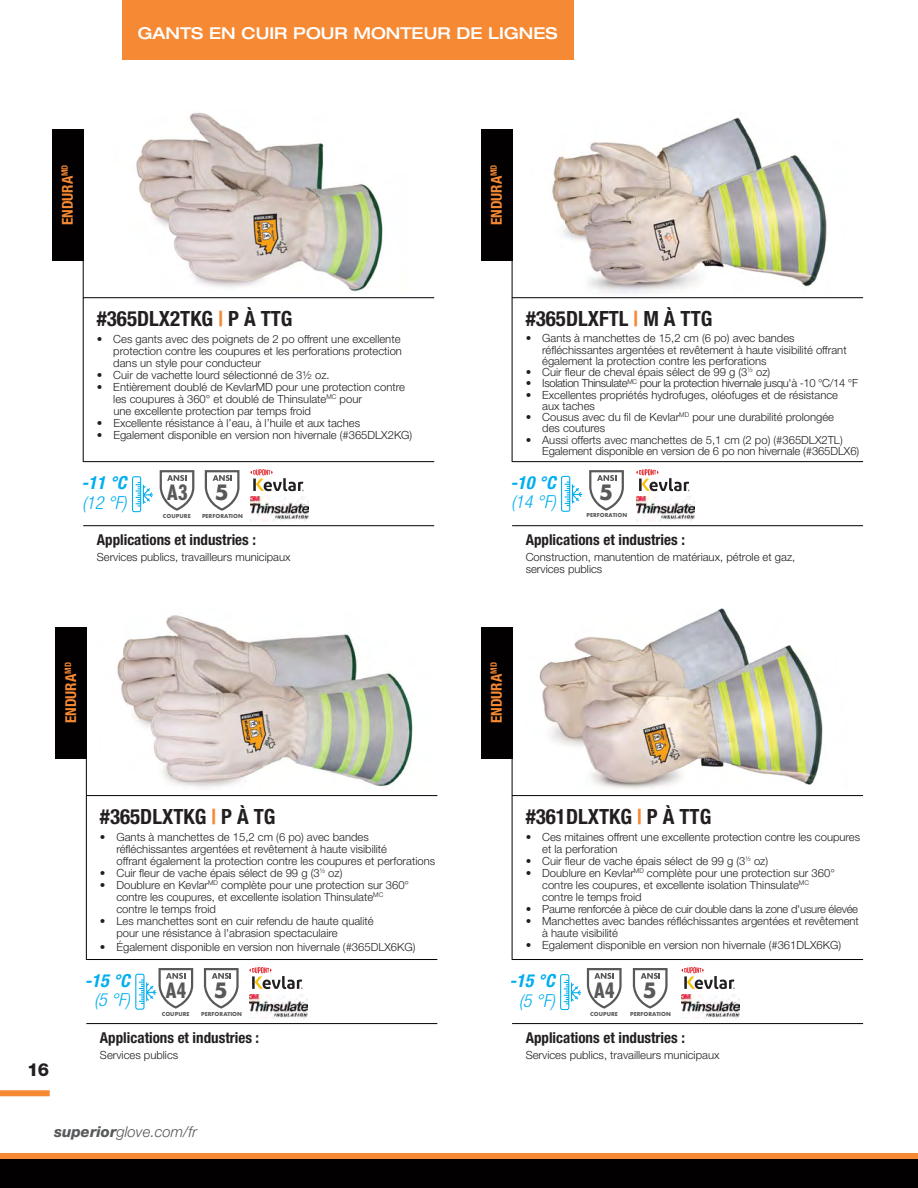
<style>
.page{position:relative;width:918px;height:1188px;background:#fff}
.page>*{position:absolute;margin:0;border:0;box-sizing:border-box;transform-origin:0 0}
.t1{font:700 23.25px "Futura PT Cond";color:#58595b}
.t2{font:700 23.25px "Futura PT";color:#58595b}
.t3{font:700 condensed 21px "Helvetica Neue LT Std";color:#231f20}
.t4{font:italic 300 condensed 18px/19.5px "Helvetica Neue LT Std";color:#00aeef}
.t5{font:italic 700 condensed 18px/19.5px "Helvetica Neue LT Std";color:#00aeef;text-align:center}
.t6{font:800 18px "Helvetica Neue LT Std";color:#231f20}
.t7{font:500 expanded 16.35px "Helvetica Neue LT Std";color:#fff}
.t8{font:700 condensed 15px "Helvetica Neue LT Std";color:#231f20}
.t9{font:700 condensed 15px "Helvetica Neue LT Std";color:#f68933}
.t10{font:italic 300 15px "Helvetica Neue LT Std";color:#58595b}
.t11{font:300 11.25px/12px "Helvetica Neue LT Std";color:#231f20}
.t12{font:300 11.25px "Helvetica Neue LT Std";letter-spacing:-.03em;color:#231f20}
.t13{font:300 11.25px "Helvetica Neue LT Std";letter-spacing:-.02em;color:#231f20}
.t14{font:700 6px "Futura PT";letter-spacing:.01em;color:#585a5b}
.s1{color:#f68933}
.s2{font-weight:700}
.s3{font-weight:300}
.s4{font-weight:800}
</style>
<div class="page">
<hr style="left:83px;top:129px;width:1px;height:333px;background:#020000">
<hr style="left:83px;top:297px;width:351px;height:1px;background:#020000">
<hr style="left:83px;top:461px;width:351px;height:1px;background:#020000">
<hr style="left:83px;top:525px;width:351px;height:1px;background:#020000">
<div style="left:52px;top:129px;width:32px;height:132px;background:#020000"></div>
<img style="left:136px;top:112px;width:247px;height:180px">
<svg style="left:205px;top:470px;width:35px;height:41px"></svg>
<svg style="left:160px;top:470px;width:34px;height:41px"></svg>
<svg style="left:132px;top:476px;width:21px;height:36px"></svg>
<img style="left:250px;top:496px;width:58px;height:25px">
<svg style="left:250px;top:469px;width:54px;height:22px"></svg>
<hr style="left:512px;top:129px;width:1px;height:333px;background:#020000">
<hr style="left:512px;top:297px;width:351px;height:1px;background:#020000">
<hr style="left:512px;top:461px;width:351px;height:1px;background:#020000">
<hr style="left:512px;top:525px;width:351px;height:1px;background:#020000">
<div style="left:481px;top:129px;width:31px;height:132px;background:#020000"></div>
<img style="left:552px;top:117px;width:275px;height:176px">
<svg style="left:589px;top:470px;width:35px;height:41px"></svg>
<svg style="left:561px;top:476px;width:21px;height:36px"></svg>
<img style="left:636px;top:496px;width:58px;height:25px">
<svg style="left:636px;top:469px;width:54px;height:22px"></svg>
<hr style="left:86px;top:627px;width:1px;height:333px;background:#020000">
<hr style="left:86px;top:795px;width:351px;height:1px;background:#020000">
<hr style="left:86px;top:959px;width:351px;height:1px;background:#020000">
<hr style="left:86px;top:1023px;width:351px;height:1px;background:#020000">
<div style="left:55px;top:627px;width:32px;height:132px;background:#020000"></div>
<img style="left:117px;top:615px;width:296px;height:173px">
<svg style="left:204px;top:968px;width:35px;height:41px"></svg>
<svg style="left:135px;top:968px;width:58px;height:42px"></svg>
<img style="left:249px;top:994px;width:58px;height:25px">
<svg style="left:249px;top:967px;width:54px;height:22px"></svg>
<hr style="left:512px;top:627px;width:1px;height:333px;background:#020000">
<hr style="left:512px;top:795px;width:351px;height:1px;background:#020000">
<hr style="left:512px;top:959px;width:351px;height:1px;background:#020000">
<hr style="left:512px;top:1023px;width:351px;height:1px;background:#020000">
<div style="left:481px;top:627px;width:31px;height:132px;background:#020000"></div>
<img style="left:539px;top:608px;width:284px;height:182px">
<svg style="left:633px;top:968px;width:35px;height:41px"></svg>
<svg style="left:587px;top:968px;width:35px;height:41px"></svg>
<svg style="left:560px;top:974px;width:21px;height:36px"></svg>
<img style="left:681px;top:994px;width:58px;height:25px">
<svg style="left:681px;top:967px;width:54px;height:22px"></svg>
<div style="left:122px;top:0;width:452px;height:59px;background:#f68933"></div>
<div style="left:0;top:1153px;width:918px;height:6px;background:#f68933"></div>
<div style="left:0;top:1159px;width:918px;height:29px;background:#020000"></div>
<div style="left:0;top:1090px;width:50px;height:6px;background:#f68933"></div>
<p class="t7" style="left:138px;top:23px;width:421px">GANTS EN CUIR POUR MONTEUR DE LIGNES</p>
<p class="t9" style="left:58px;top:225px;width:62px;rotate:-90deg">ENDURA<sup>MD</sup></p>
<p class="t3" style="left:97px;top:306px;width:197px">#365DLX2TKG <span class="s1">|</span> P À TTG</p>
<p class="t11" style="left:113px;top:333px;width:290px;text-indent:-17px">• Ces gants avec des poignets de 2 po offrent une excellente protection contre les coupures et les perforations protection dans un style pour conducteur</p>
<p class="t11" style="left:97px;top:369px;width:234px">• Cuir de vachette lourd sélectionné de 3½ oz.</p>
<p class="t11" style="left:113px;top:381px;width:293px;text-indent:-17px">• Entièrement doublé de KevlarMD pour une protection contre les coupures à 360° et doublé de Thinsulate<sup>MC</sup> pour<br>une excellente protection par temps froid</p>
<p class="t11" style="left:97px;top:417px;width:265px">• Excellente résistance à l’eau, à l’huile et aux taches</p>
<p class="t11" style="left:97px;top:429px;width:317px">• Egalement disponible en version non hivernale (#365DLX2KG)</p>
<p class="t4" style="left:82px;top:473px;width:47px"><span class="s2">-11 °C </span>(12 °F)</p>
<p class="t1" style="left:167px;top:479px;width:22px">A3</p>
<p class="t14" style="left:163px;top:512px;width:29px">COUPURE</p>
<p class="t2" style="left:215px;top:477px;width:15px">5</p>
<p class="t14" style="left:202px;top:512px;width:42px">PERFORATION</p>
<p class="t8" style="left:97px;top:530px;width:161px">Applications et industries :</p>
<p class="t11" style="left:97px;top:551px;width:195px">Services publics, travailleurs municipaux</p>
<p class="t9" style="left:487px;top:225px;width:62px;rotate:-90deg">ENDURA<sup>MD</sup></p>
<p class="t3" style="left:526px;top:306px;width:188px">#365DLXFTL <span class="s1">|</span> M À TTG</p>
<p class="t11" style="left:542px;top:333px;width:306px;line-height:11.2px;text-indent:-17px">• Gants à manchettes de 15,2 cm (6 po) avec bandes réfléchissantes argentées et revêtement à haute visibilité offrant également la protection contre les perforations</p>
<p class="t11" style="left:526px;top:366px;width:246px">• Cuir fleur de cheval épais sélect de 99 g (3<sup>½</sup> oz)</p>
<p class="t12" style="left:526px;top:377px;width:334px">• Isolation Thinsulate<sup>MC</sup> pour la protection hivernale jusqu'à -10 °C/14 °F</p>
<p class="t11" style="left:542px;top:389px;width:297px;line-height:11.2px;text-indent:-17px">• Excellentes propriétés hydrofuges, oléofuges et de résistance aux taches</p>
<p class="t11" style="left:542px;top:411px;width:293px;line-height:11.2px;text-indent:-17px">• Cousus avec du fil de Kevlar<sup>MD</sup> pour une durabilité prolongée des coutures</p>
<p class="t11" style="left:542px;top:434px;width:318px;line-height:11.2px;text-indent:-17px">• Aussi offerts avec manchettes de 5,1 cm (2 po) (#365DLX2TL)<br>Egalement disponible en version de 6 po non hivernale (#365DLX6)</p>
<p class="t2" style="left:599px;top:477px;width:15px">5</p>
<p class="t14" style="left:586px;top:512px;width:42px">PERFORATION</p>
<p class="t4" style="left:511px;top:473px;width:47px"><span class="s2">-10 °C </span>(14 °F)</p>
<p class="t8" style="left:526px;top:530px;width:161px">Applications et industries :</p>
<p class="t11" style="left:526px;top:551px;width:271px">Construction, manutention de matériaux, pétrole et gaz, services publics</p>
<p class="t9" style="left:62px;top:723px;width:62px;rotate:-90deg">ENDURA<sup>MD</sup></p>
<p class="t9" style="left:487px;top:723px;width:62px;rotate:-90deg">ENDURA<sup>MD</sup></p>
<p class="t3" style="left:100px;top:803px;width:177px">#365DLXTKG <span class="s1">|</span> P À TG</p>
<p class="t11" style="left:116px;top:831px;width:320px;text-indent:-17px">• Gants à manchettes de 15,2 cm (6 po) avec bandes réfléchissantes argentées et revêtement à haute visibilité<br>offrant également la protection contre les coupures et perforations</p>
<p class="t11" style="left:100px;top:867px;width:244px">• Cuir fleur de vache épais sélect de 99 g (3<sup>½</sup> oz)</p>
<p class="t11" style="left:116px;top:879px;width:294px;text-indent:-16px">• Doublure en Kevlar<sup>MD</sup> complète pour une protection sur 360° contre les coupures, et excellente isolation Thinsulate<sup>MC </sup>contre le temps froid</p>
<p class="t11" style="left:116px;top:915px;width:259px;text-indent:-17px">• Les manchettes sont en cuir refendu de haute qualité pour une résistance à l'abrasion spectaculaire</p>
<p class="t11" style="left:100px;top:940px;width:317px">• Également disponible en version non hivernale (#365DLX6KG)</p>
<p class="t2" style="left:214px;top:975px;width:15px">5</p>
<p class="t14" style="left:201px;top:1010px;width:42px">PERFORATION</p>
<p class="t5" style="left:85px;top:971px;width:47px">-15 °C <span class="s3">(5 °F)</span></p>
<p class="t1" style="left:166px;top:977px;width:22px">A4</p>
<p class="t14" style="left:162px;top:1010px;width:29px">COUPURE</p>
<p class="t3" style="left:526px;top:803px;width:187px">#361DLXTKG <span class="s1">|</span> P À TTG</p>
<p class="t11" style="left:542px;top:831px;width:319px;text-indent:-17px">• Ces mitaines offrent une excellente protection contre les coupures et la perforation</p>
<p class="t11" style="left:526px;top:855px;width:244px">• Cuir fleur de vache épais sélect de 99 g (3<sup>½</sup> oz)</p>
<p class="t11" style="left:542px;top:867px;width:294px;text-indent:-16px">• Doublure en Kevlar<sup>MD</sup> complète pour une protection sur 360° contre les coupures, et excellente isolation Thinsulate<sup>MC </sup>contre le temps froid</p>
<p class="t13" style="left:526px;top:902px;width:334px">• Paume renforcée à pièce de cuir double dans la zone d'usure élevée</p>
<p class="t11" style="left:542px;top:915px;width:318px;text-indent:-17px">• Manchettes avec bandes réfléchissantes argentées et revêtement à haute visibilité</p>
<p class="t11" style="left:526px;top:939px;width:317px">• Egalement disponible en version non hivernale (#361DLX6KG)</p>
<p class="t2" style="left:643px;top:975px;width:15px">5</p>
<p class="t14" style="left:630px;top:1010px;width:42px">PERFORATION</p>
<p class="t5" style="left:510px;top:971px;width:47px">-15 °C <span class="s3">(5 °F)</span></p>
<p class="t1" style="left:594px;top:977px;width:22px">A4</p>
<p class="t14" style="left:590px;top:1010px;width:29px">COUPURE</p>
<p class="t8" style="left:100px;top:1028px;width:161px">Applications et industries :</p>
<p class="t11" style="left:100px;top:1049px;width:80px">Services publics</p>
<p class="t8" style="left:526px;top:1028px;width:161px">Applications et industries :</p>
<p class="t11" style="left:526px;top:1049px;width:195px">Services publics, travailleurs municipaux</p>
<h3 class="t6" style="left:27px;top:1059px;width:24px">16</h3>
<h3 class="t10" style="left:54px;top:1123px;width:145px"><span class="s4">superior</span>glove.com/fr</h3>
</div>
